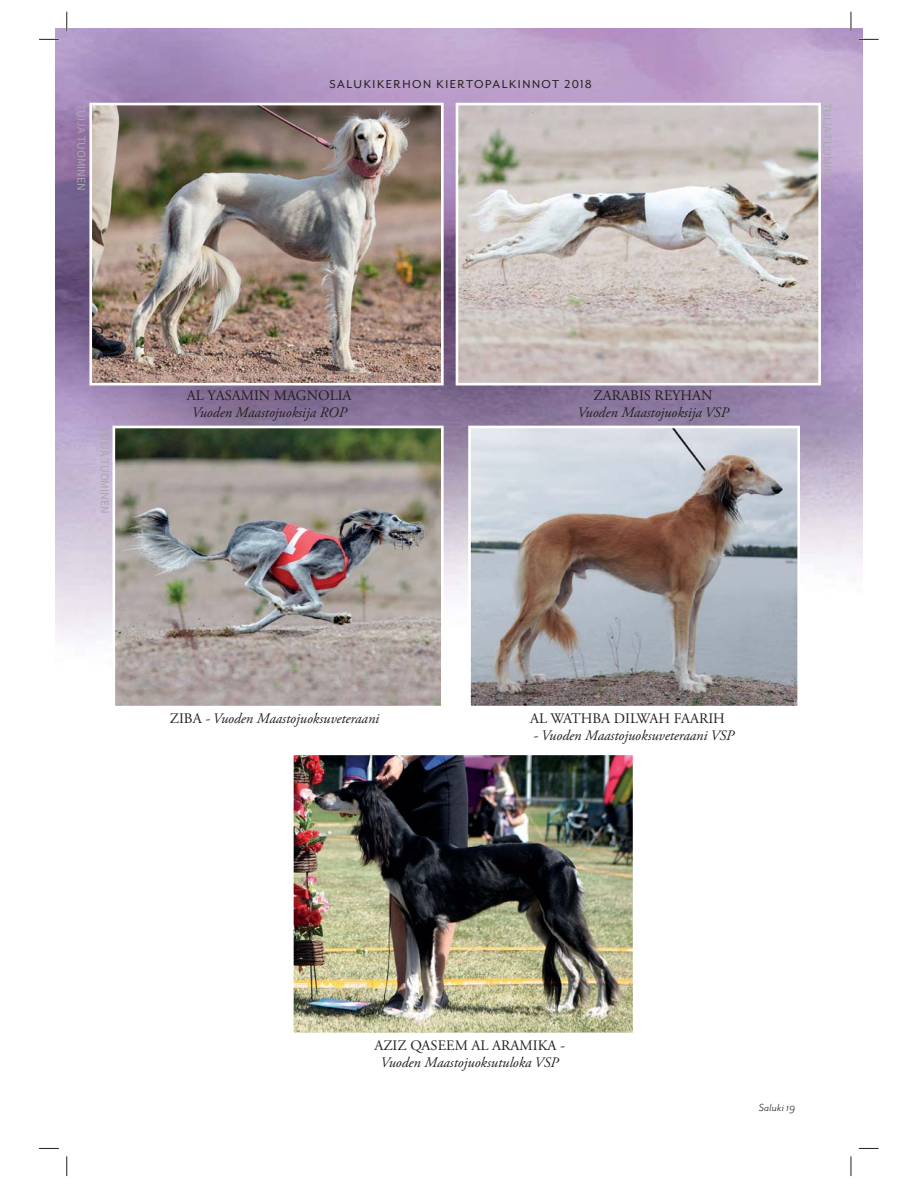
<style>
.page{position:relative;width:918px;height:1188px;background:#fff}
.page>*{position:absolute;margin:0;border:0;box-sizing:border-box;transform-origin:0 0}
.t1{font:italic 14.55px/17.4px "Adobe Garamond Pro";color:#231f20;text-align:center}
.t2{font:14.55px "Adobe Garamond Pro";color:#231f20}
.t3{font:13.2px "Mr Eaves San OT";letter-spacing:.12em;color:#231f20}
.t4{font:11.85px "Source Sans Pro";color:#a7a9ac}
.t5{font:italic 11.85px "Mr Eaves San OT";letter-spacing:.02em;color:#231f20}
.s1{font-style:normal}
</style>
<div class="page">
<img style="left:56px;top:28px;width:806px;height:612px">
<img style="left:93px;top:107px;width:347px;height:275px">
<div style="left:89px;top:103px;width:355px;height:283px;border:3px solid #fff"></div>
<img style="left:460px;top:107px;width:357px;height:275px">
<div style="left:456px;top:103px;width:365px;height:283px;border:3px solid #fff"></div>
<img style="left:472px;top:430px;width:324px;height:274px">
<div style="left:468px;top:426px;width:332px;height:282px;border:3px solid #fff"></div>
<img style="left:117px;top:430px;width:323px;height:274px">
<div style="left:113px;top:426px;width:331px;height:282px;border:3px solid #fff"></div>
<img style="left:295px;top:757px;width:336px;height:274px">
<div style="left:291px;top:753px;width:344px;height:282px;border:3px solid #fff"></div>
<svg style="left:39px;top:39px;width:20px;height:1px"></svg>
<svg style="left:859px;top:39px;width:20px;height:1px"></svg>
<svg style="left:39px;top:1148px;width:20px;height:1px"></svg>
<svg style="left:859px;top:1148px;width:20px;height:1px"></svg>
<svg style="left:66px;top:12px;width:2px;height:19px"></svg>
<svg style="left:67px;top:1156px;width:1px;height:20px"></svg>
<svg style="left:850px;top:12px;width:2px;height:19px"></svg>
<svg style="left:851px;top:1156px;width:1px;height:20px"></svg>
<p class="t3" style="left:329px;top:79px;width:264px">SALUKIKERHON KIERTOPALKINNOT 2018</p>
<p class="t4" style="left:86px;top:104px;width:88px;rotate:90deg">TUIJA TUOMINEN</p>
<p class="t4" style="left:832px;top:103px;width:88px;rotate:90deg">TUIJA TUOMINEN</p>
<p class="t4" style="left:109px;top:427px;width:88px;rotate:90deg">TUIJA TUOMINEN</p>
<p class="t2" style="left:187px;top:390px;width:166px">AL YASAMIN MAGNOLIA</p>
<p class="t1" style="left:192px;top:405px;width:157px">Vuoden Maastojuoksija ROP</p>
<p class="t2" style="left:593px;top:390px;width:121px">ZARABIS REYHAN</p>
<p class="t1" style="left:577px;top:405px;width:153px">Vuoden Maastojuoksija VSP</p>
<p class="t1" style="left:170px;top:711px;width:211px"><span class="s1">ZIBA</span> - Vuoden Maastojuoksuveteraani</p>
<p class="t2" style="left:530px;top:712px;width:196px">AL WATHBA DILWAH FAARIH</p>
<p class="t1" style="left:534px;top:728px;width:202px">- Vuoden Maastojuoksuveteraani VSP</p>
<p class="t1" style="left:374px;top:1038px;width:192px"><span class="s1">AZIZ QASEEM AL ARAMIKA</span> -<br>Vuoden Maastojuoksutuloka VSP</p>
<p class="t5" style="left:759px;top:1100px;width:38px">Saluki 19</p>
</div>
